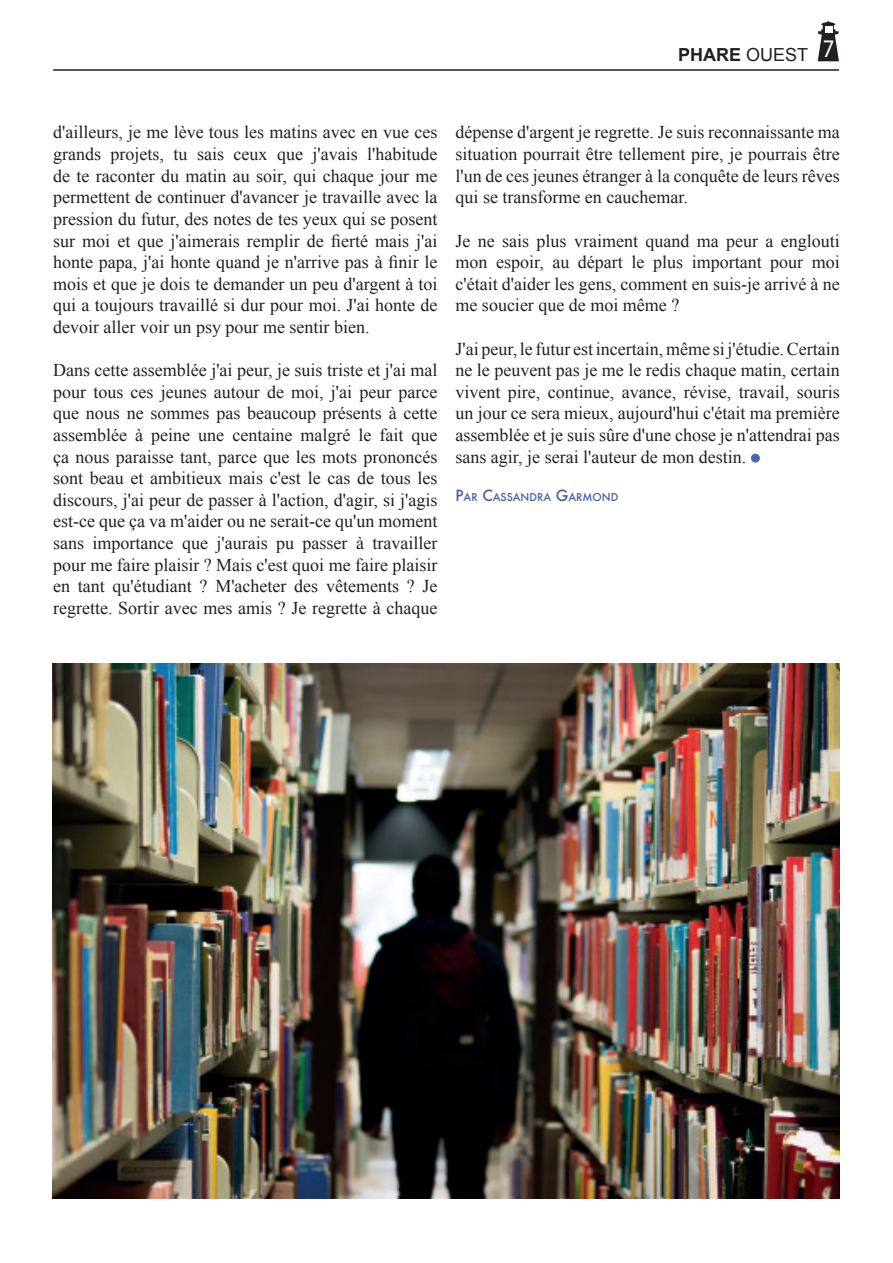
<style>
.page{position:relative;width:893px;height:1263px;background:#fff}
.page>*{position:absolute;margin:0;border:0;box-sizing:border-box;transform-origin:0 0}
.t1{font:18px/21.6px "Times New Roman";color:#231f20;text-align:justify}
.t2{font:700 18px "Arial";color:#231f20}
.Paragraph_Style_1{font:500 10.5px "Futura";color:#3f5daa}
.s1{font-weight:400}
.s2{font-size:15px}
</style>
<div class="page">
<hr style="left:53px;top:69px;width:786px;height:2px;background:#231f20">
<svg style="left:818px;top:21px;width:21px;height:40px"></svg>
<div style="left:825px;top:26px;width:7px;height:7px;background:#fff"></div>
<img style="left:53px;top:663px;width:786px;height:535px">
<div style="left:751px;top:454px;width:9px;height:9px;background:#4c67b0;border-radius:50%"></div>
<p class="t2" style="left:678px;top:43px;width:158px">PHARE <span class="s1">OUEST</span> <sup>7</sup></p>
<p class="t1" style="left:53px;top:121px;width:386px">d'ailleurs, je me lève tous les matins avec en vue ces grands projets, tu sais ceux que j'avais l'habitude de te raconter du matin au soir, qui chaque jour me permettent de continuer d'avancer je travaille avec la pression du futur, des notes de tes yeux qui se posent sur moi et que j'aimerais remplir de fierté mais j'ai honte papa, j'ai honte quand je n'arrive pas à finir le mois et que je dois te demander un peu d'argent à toi qui a toujours travaillé si dur pour moi. J'ai honte de devoir aller voir un psy pour me sentir bien.</p>
<p class="t1" style="left:53px;top:359px;width:386px">Dans cette assemblée j'ai peur, je suis triste et j'ai mal pour tous ces jeunes autour de moi, j'ai peur parce que nous ne sommes pas beaucoup présents à cette assemblée à peine une centaine malgré le fait que ça nous paraisse tant, parce que les mots prononcés sont beau et ambitieux mais c'est le cas de tous les discours, j'ai peur de passer à l'action, d'agir, si j'agis est-ce que ça va m'aider ou ne serait-ce qu'un moment sans importance que j'aurais pu passer à travailler pour me faire plaisir ? Mais c'est quoi me faire plaisir en tant qu'étudiant ? M'acheter des vêtements ? Je regrette. Sortir avec mes amis ? Je regrette à chaque</p>
<p class="t1" style="left:455px;top:121px;width:386px">dépense d'argent je regrette. Je suis reconnaissante ma situation pourrait être tellement pire, je pourrais être l'un de ces jeunes étranger à la conquête de leurs rêves qui se transforme en cauchemar.</p>
<p class="t1" style="left:455px;top:229px;width:386px">Je ne sais plus vraiment quand ma peur a englouti mon espoir, au départ le plus important pour moi c'était d'aider les gens, comment en suis-je arrivé à ne me soucier que de moi même ?</p>
<p class="t1" style="left:455px;top:337px;width:386px">J'ai peur, le futur est incertain, même si j'étudie. Certain ne le peuvent pas je me le redis chaque matin, certain vivent pire, continue, avance, révise, travail, souris un jour ce sera mieux, aujourd'hui c'était ma première assemblée et je suis sûre d'une chose je n'attendrai pas sans agir, je serai l'auteur de mon destin.</p>
<p class="Paragraph_Style_1" style="left:455px;top:489px;width:164px"><span class="s2">P</span>AR <span class="s2">C</span>ASSANDRA <span class="s2">G</span>ARMOND</p>
</div>
